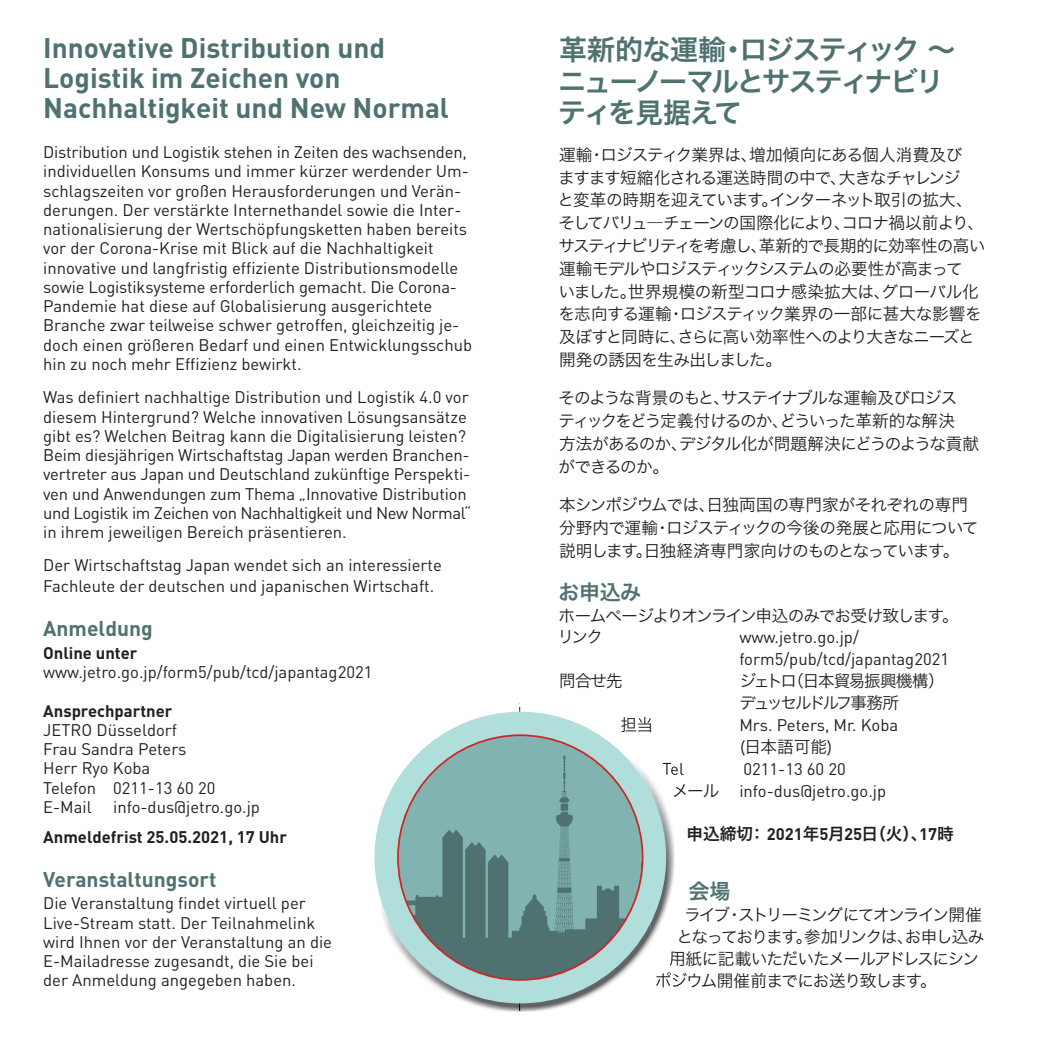
<style>
.page{position:relative;width:1038px;height:1041px;background:#fff}
.page>*{position:absolute;margin:0;border:0;box-sizing:border-box;transform-origin:0 0}
.t1{font:700 28px/29.8px "DIN";color:#4f7271}
.t2{font:28px/31.5px "Hira Kaku Pro W6";letter-spacing:-.085em;color:#4f7271}
.t3{font:700 21px "DIN";color:#4f7271}
.t4{font:21px "Hira Kaku Pro W6";letter-spacing:-.015em;color:#4f7271}
.t5{font:16.62px/19.2px "DIN";color:#231f20}
.t6{font:16.62px/22.8px "Hira Kaku Pro W3";letter-spacing:-.06em;color:#231f20}
.t7{font:700 16.62px "DIN";color:#231f20}
.t8{font:16.62px/21.9px "Hira Kaku Pro W3";letter-spacing:-.105em;color:#231f20}
.t9{font:16.62px "Hira Kaku Pro W6";color:#231f20}
.t10{font:16.62px "Hira Kaku Pro W3";letter-spacing:-.085em;color:#231f20}
.t11{font:16.62px "Hira Kaku Pro W3";letter-spacing:-.09em;color:#231f20}
.s1{font-family:"Hira Kaku Pro W3"}
.s2{font-family:"DIN";font-weight:700}
</style>
<div class="page">
<img style="left:621px;top:717px;width:30px;height:15px">
<img style="left:387px;top:774px;width:287px;height:237px">
<svg style="left:662px;top:762px;width:12px;height:12px"></svg>
<svg style="left:673px;top:783px;width:1px;height:13px"></svg>
<img style="left:669px;top:950px;width:5px;height:15px">
<img style="left:656px;top:972px;width:18px;height:15px">
<div style="left:374px;top:711px;width:292px;height:292px;background:#afdedb;border-radius:50%"></div>
<div style="left:398px;top:735px;width:244px;height:244px;background:#81b4b1;border-radius:50%"></div>
<svg style="left:398px;top:755px;width:244px;height:201px"></svg>
<svg style="left:398px;top:956px;width:244px;height:23px"></svg>
<h1 class="t1" style="left:43px;top:32px;width:407px">Innovative Distribution und<br>Logistik im Zeichen von<br>Nachhaltigkeit und New Normal</h1>
<p class="t5" style="left:43px;top:142px;width:430px">Distribution und Logistik stehen in Zeiten des wachsenden, individuellen Konsums und immer kürzer werdender Um&shy;schlagszeiten vor großen Herausforderungen und Verän&shy;derungen. Der verstärkte Internethandel sowie die Inter&shy;nationalisierung der Wertschöpfungsketten haben bereits vor der Corona-Krise mit Blick auf die Nachhaltigkeit innovative und langfristig effiziente Distributionsmodelle sowie Logistiksysteme erforderlich gemacht. Die Corona-Pandemie hat diese auf Globalisierung ausgerichtete Branche zwar teilweise schwer getroffen, gleichzeitig je&shy;doch einen größeren Bedarf und einen Entwicklungsschub hin zu noch mehr Effizienz bewirkt.</p>
<p class="t5" style="left:43px;top:387px;width:430px">Was definiert nachhaltige Distribution und Logistik 4.0 vor diesem Hintergrund? Welche innovativen Lösungsansätze gibt es? Welchen Beitrag kann die Digitalisierung leisten?<br>Beim diesjährigen Wirtschaftstag Japan werden Branchen&shy;vertreter aus Japan und Deutschland zukünftige Perspekti&shy;ven und Anwendungen zum Thema „Innovative Distribution und Logistik im Zeichen von Nachhaltigkeit und New Normal“ in ihrem jeweiligen Bereich präsentieren.</p>
<p class="t5" style="left:43px;top:554px;width:400px;line-height:21px">Der Wirtschaftstag Japan wendet sich an interessierte<br>Fachleute der deutschen und japanischen Wirtschaft.</p>
<p class="t3" style="left:43px;top:614px;width:111px">Anmeldung</p>
<p class="t7" style="left:43px;top:642px;width:96px">Online unter</p>
<p class="t5" style="left:43px;top:662px;width:331px">www.jetro.go.jp/form5/pub/tcd/japantag2021</p>
<p class="t7" style="left:43px;top:699px;width:131px">Ansprechpartner</p>
<p class="t5" style="left:43px;top:720px;width:174px">JETRO Düsseldorf<br>Frau Sandra Peters<br>Herr Ryo Koba<br>Telefon 0211-13 60 20<br>E-Mail</p>
<p class="t5" style="left:113px;top:797px;width:148px">info-dus@jetro.go.jp</p>
<p class="t7" style="left:43px;top:825px;width:245px">Anmeldefrist 25.05.2021, 17 Uhr</p>
<p class="t3" style="left:43px;top:865px;width:175px">Veranstaltungsort</p>
<p class="t5" style="left:43px;top:893px;width:290px">Die Veranstaltung findet virtuell per Live-Stream statt. Der Teilnahmelink wird Ihnen vor der Veranstaltung an die E-Mailadresse zugesandt, die Sie bei der Anmeldung angegeben haben.</p>
<h1 class="t2" style="left:558px;top:33px;width:399px">革新的な運輸・ロジスティック ～ニューノーマルとサスティナビリティを見据えて</h1>
<p class="t6" style="left:557px;top:142px;width:429px">運輸・ロジスティク業界は、増加傾向にある個人消費及び<br>ますます短縮化される運送時間の中で、大きなチャレンジ<br>と変革の時期を迎えています。インターネット取引の拡大、そしてバリュ―チェーンの国際化により、コロナ禍以前より、サスティナビリティを考慮し、革新的で長期的に効率性の高い運輸モデルやロジスティックシステムの必要性が高まって<br>いました。世界規模の新型コロナ感染拡大は、グローバル化を志向する運輸・ロジスティック業界の一部に甚大な影響を及ぼすと同時に、さらに高い効率性へのより大きなニーズと開発の誘因を生み出しました。</p>
<p class="t6" style="left:558px;top:385px;width:422px">そのような背景のもと、サステイナブルな運輸及びロジス<br>ティックをどう定義付けるのか、どういった革新的な解決<br>方法があるのか、デジタル化が問題解決にどうのような貢献ができるのか。</p>
<p class="t6" style="left:559px;top:492px;width:421px">本シンポジウムでは、日独両国の専門家がそれぞれの専門分野内で運輸・ロジスティックの今後の発展と応用について説明します。日独経済専門家向けのものとなっています。</p>
<p class="t4" style="left:558px;top:572px;width:84px">お申込み</p>
<p class="t6" style="left:557px;top:603px;width:402px;line-height:21.9px">ホームページよりオンライン申込のみでお受け致します。リンク</p>
<p class="t5" style="left:739px;top:626px;width:211px;line-height:21.9px">www.jetro.go.jp/ form5/pub/tcd/japantag2021</p>
<p class="t6" style="left:559px;top:668px;width:65px">問合せ先</p>
<p class="t8" style="left:739px;top:668px;width:207px">ジェトロ（日本貿易振興機構）デュッセルドルフ事務所</p>
<p class="t5" style="left:739px;top:715px;width:160px">Mrs. Peters, Mr. Koba</p>
<p class="t6" style="left:739px;top:734px;width:95px">(日本語可能)</p>
<p class="t5" style="left:662px;top:758px;width:23px">Tel</p>
<p class="t5" style="left:672px;top:757px;width:216px;line-height:21.9px;text-indent:71px">0211-13 60 20<br><span class="s1">メール</span> info-dus@jetro.go.jp</p>
<p class="t9" style="left:686px;top:819px;width:269px">申込締切： <span class="s2">2021</span>年<span class="s2">5</span>月<span class="s2">25</span>日（火）、<span class="s2">17</span>時</p>
<p class="t4" style="left:688px;top:872px;width:43px">会場</p>
<p class="t11" style="left:684px;top:899px;width:299px">ライブ・ストリーミングにてオンライン開催</p>
<p class="t10" style="left:676px;top:921px;width:309px">となっております。参加リンクは、お申し込み</p>
<p class="t6" style="left:669px;top:945px;width:311px">用紙に記載いただいたメールアドレスにシン</p>
<p class="t6" style="left:655px;top:967px;width:283px">ポジウム開催前までにお送り致します。</p>
</div>
